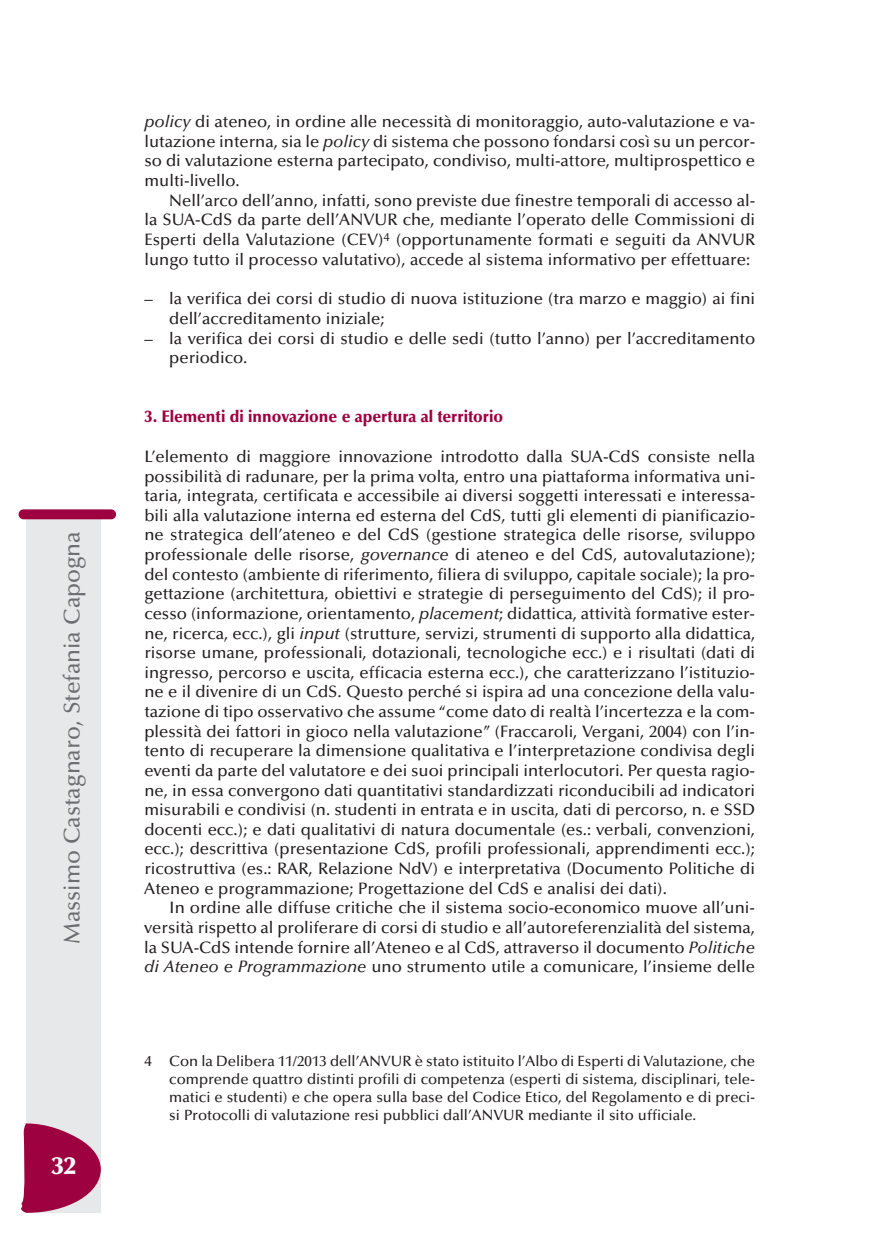
<style>
.page{position:relative;width:869px;height:1241px;background:#fff}
.page>*{position:absolute;margin:0;border:0;box-sizing:border-box;transform-origin:0 0}
.t1{font:900 24.5px "Optima";color:#fff}
.t2{font:500 22.75px "Optima";color:#6c6d70}
.t3{font:500 16.62px/19.6px "Optima";color:#231f20}
.t4{font:900 16.62px "Optima";color:#9d0140;scale:.95 1}
.t5{font:500 14.88px/17.8px "Optima";color:#231f20;text-align:justify}
.s1{font-style:italic}
</style>
<div class="page">
<div style="left:27px;top:517px;width:74px;height:695px;background:#e7e8e9"></div>
<div style="left:19px;top:509px;width:97px;height:10px;background:#9d0140;border-radius:5px"></div>
<svg style="left:21px;top:1122px;width:80px;height:90px"></svg>
<p class="t2" style="left:63px;top:943px;width:414px;rotate:-90deg">Massimo Castagnaro, Stefania Capogna</p>
<p class="t1" style="left:52px;top:1155px;width:26px">32</p>
<p class="t3" style="left:144px;top:113px;width:612px"><span class="s1">policy</span> di ateneo, in ordine alle necessità di monitoraggio, auto-valutazione e va-</p>
<p class="t3" style="left:144px;top:133px;width:612px">lutazione interna, sia le <span class="s1">policy</span> di sistema che possono fondarsi così su un percor-</p>
<p class="t3" style="left:144px;top:153px;width:612px">so di valutazione esterna partecipato, condiviso, multi-attore, multiprospettico e</p>
<p class="t3" style="left:144px;top:172px;width:97px">multi-livello.</p>
<p class="t3" style="left:169px;top:192px;width:587px">Nell’arco dell’anno, infatti, sono previste due finestre temporali di accesso al-</p>
<p class="t3" style="left:144px;top:211px;width:612px">la SUA-CdS da parte dell’ANVUR che, mediante l’operato delle Commissioni di</p>
<p class="t3" style="left:144px;top:232px;width:612px">Esperti della Valutazione (CEV)<sup>4</sup> (opportunamente formati e seguiti da ANVUR</p>
<p class="t3" style="left:144px;top:251px;width:607px">lungo tutto il processo valutativo), accede al sistema informativo per effettuare:</p>
<p class="t3" style="left:169px;top:290px;width:587px;text-indent:-25px">– la verifica dei corsi di studio di nuova istituzione (tra marzo e maggio) ai fini dell’accreditamento iniziale;</p>
<p class="t3" style="left:169px;top:330px;width:587px;text-indent:-25px">– la verifica dei corsi di studio e delle sedi (tutto l’anno) per l’accreditamento periodico.</p>
<p class="t4" style="left:144px;top:409px;width:379px">3. Elementi di innovazione e apertura al territorio</p>
<p class="t3" style="left:144px;top:448px;width:612px">L’elemento di maggiore innovazione introdotto dalla SUA-CdS consiste nella</p>
<p class="t3" style="left:144px;top:468px;width:612px">possibilità di radunare, per la prima volta, entro una piattaforma informativa uni-</p>
<p class="t3" style="left:144px;top:487px;width:612px">taria, integrata, certificata e accessibile ai diversi soggetti interessati e interessa-</p>
<p class="t3" style="left:144px;top:507px;width:612px">bili alla valutazione interna ed esterna del CdS, tutti gli elementi di pianificazio-</p>
<p class="t3" style="left:144px;top:526px;width:612px">ne strategica dell’ateneo e del CdS (gestione strategica delle risorse, sviluppo</p>
<p class="t3" style="left:144px;top:546px;width:612px">professionale delle risorse, <span class="s1">governance</span> di ateneo e del CdS, autovalutazione);</p>
<p class="t3" style="left:144px;top:566px;width:612px">del contesto (ambiente di riferimento, filiera di sviluppo, capitale sociale); la pro-</p>
<p class="t3" style="left:144px;top:585px;width:612px">gettazione (architettura, obiettivi e strategie di perseguimento del CdS); il pro-</p>
<p class="t3" style="left:144px;top:605px;width:612px">cesso (informazione, orientamento, <span class="s1">placement</span>; didattica, attività formative ester-</p>
<p class="t3" style="left:144px;top:624px;width:612px">ne, ricerca, ecc.), gli <span class="s1">input</span> (strutture, servizi, strumenti di supporto alla didattica,</p>
<p class="t3" style="left:144px;top:644px;width:612px">risorse umane, professionali, dotazionali, tecnologiche ecc.) e i risultati (dati di</p>
<p class="t3" style="left:144px;top:664px;width:612px">ingresso, percorso e uscita, efficacia esterna ecc.), che caratterizzano l’istituzio-</p>
<p class="t3" style="left:144px;top:683px;width:612px">ne e il divenire di un CdS. Questo perché si ispira ad una concezione della valu-</p>
<p class="t3" style="left:144px;top:703px;width:612px">tazione di tipo osservativo che assume “come dato di realtà l’incertezza e la com-</p>
<p class="t3" style="left:144px;top:722px;width:612px">plessità dei fattori in gioco nella valutazione” (Fraccaroli, Vergani, 2004) con l’in-</p>
<p class="t3" style="left:144px;top:742px;width:612px">tento di recuperare la dimensione qualitativa e l’interpretazione condivisa degli</p>
<p class="t3" style="left:144px;top:762px;width:612px">eventi da parte del valutatore e dei suoi principali interlocutori. Per questa ragio-</p>
<p class="t3" style="left:144px;top:781px;width:612px">ne, in essa convergono dati quantitativi standardizzati riconducibili ad indicatori</p>
<p class="t3" style="left:144px;top:801px;width:612px">misurabili e condivisi (n. studenti in entrata e in uscita, dati di percorso, n. e SSD</p>
<p class="t3" style="left:144px;top:821px;width:612px">docenti ecc.); e dati qualitativi di natura documentale (es.: verbali, convenzioni,</p>
<p class="t3" style="left:144px;top:840px;width:612px">ecc.); descrittiva (presentazione CdS, profili professionali, apprendimenti ecc.);</p>
<p class="t3" style="left:144px;top:860px;width:612px">ricostruttiva (es.: RAR, Relazione NdV) e interpretativa (Documento Politiche di</p>
<p class="t3" style="left:144px;top:879px;width:524px">Ateneo e programmazione; Progettazione del CdS e analisi dei dati).</p>
<p class="t3" style="left:169px;top:899px;width:587px">In ordine alle diffuse critiche che il sistema socio-economico muove all’uni-</p>
<p class="t3" style="left:144px;top:919px;width:612px">versità rispetto al proliferare di corsi di studio e all’autoreferenzialità del sistema,</p>
<p class="t3" style="left:144px;top:938px;width:612px">la SUA-CdS intende fornire all’Ateneo e al CdS, attraverso il documento <span class="s1">Politiche</span></p>
<p class="t3" style="left:144px;top:958px;width:612px"><span class="s1">di Ateneo e Programmazione</span> uno strumento utile a comunicare, l’insieme delle</p>
<p class="t5" style="left:169px;top:1053px;width:587px;text-indent:-25px">4 Con la Delibera 11/2013 dell’ANVUR è stato istituito l’Albo di Esperti di Valutazione, che comprende quattro distinti profili di competenza (esperti di sistema, disciplinari, tele&shy;matici e studenti) e che opera sulla base del Codice Etico, del Regolamento e di preci&shy;si Protocolli di valutazione resi pubblici dall’ANVUR mediante il sito ufficiale.</p>
</div>
